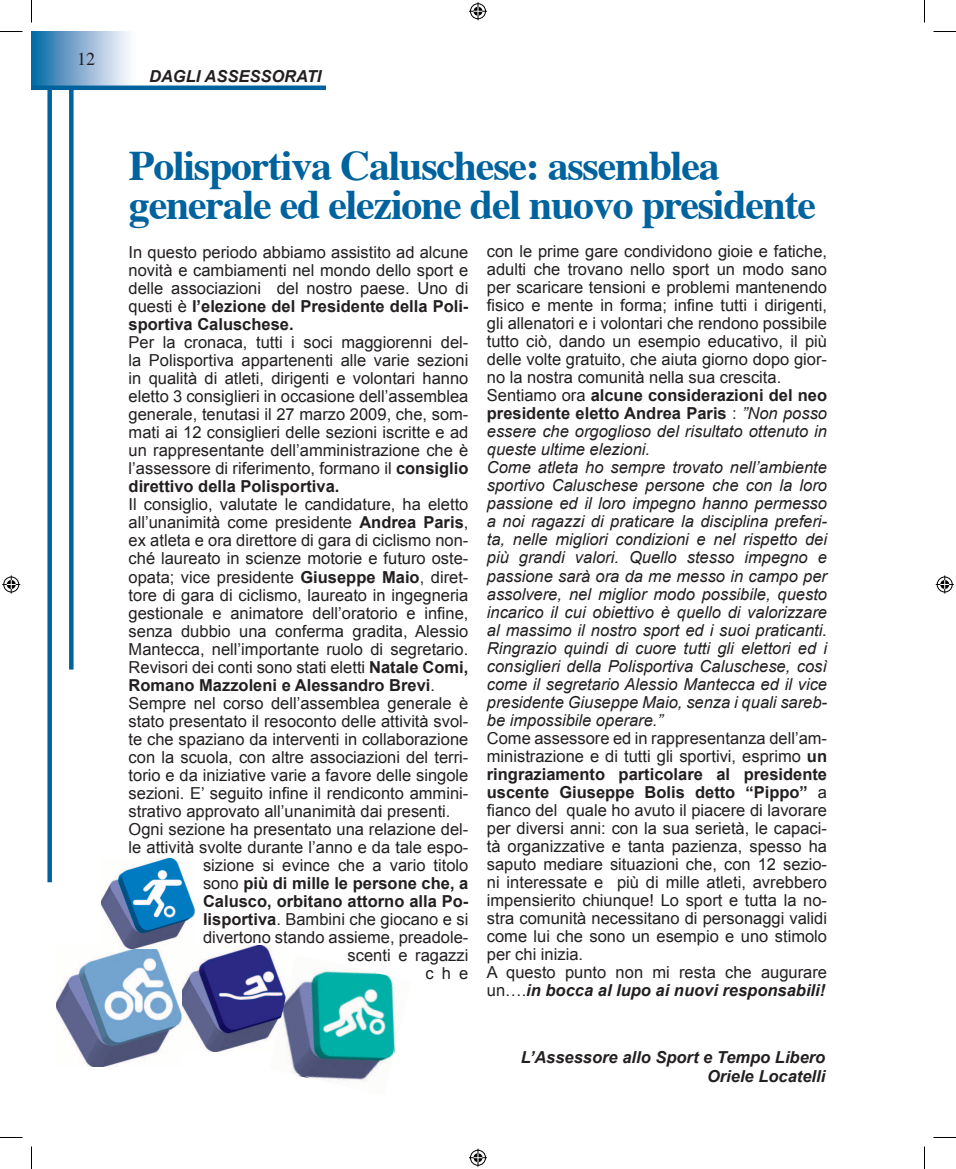
<style>
.page{position:relative;width:956px;height:1169px;background:#fff}
.page>*{position:absolute;margin:0;border:0;box-sizing:border-box;transform-origin:0 0}
.t1{font:700 42px/39px "Times";letter-spacing:-.03em;color:#00639e}
.t2{font:18px "Times";color:#231f20}
.t3{font:16.5px/18px "Arial";color:#231f20;text-align:justify}
.t4{font:italic 16.5px/18px "Arial";color:#231f20}
.t5{font:700 16.5px "Arial";color:#231f20}
.t6{font:italic 700 16.5px/18.8px "Arial";color:#231f20;text-align:right}
.s1{font-weight:700}
.s2{font-weight:400}
.s3{font-style:normal}
.s4{font-weight:700;font-style:normal}
.s5{font-weight:700;font-style:italic}
</style>
<div class="page">
<div style="left:69px;top:32px;width:5px;height:637px;background:#00639e"></div>
<div style="left:47px;top:32px;width:5px;height:850px;background:#00639e"></div>
<svg style="left:32px;top:32px;width:109px;height:54px;background:#8eb6d5"></svg>
<hr style="left:32px;top:86px;width:294px;height:4px;background:#00639e">
<img style="left:181px;top:945px;width:93px;height:107px">
<img style="left:56px;top:949px;width:125px;height:117px">
<img style="left:102px;top:858px;width:93px;height:91px">
<img style="left:269px;top:954px;width:127px;height:127px">
<svg style="left:0;top:31px;width:22px;height:1px"></svg>
<svg style="left:933px;top:31px;width:23px;height:1px"></svg>
<svg style="left:0;top:1137px;width:22px;height:1px"></svg>
<svg style="left:933px;top:1137px;width:23px;height:1px"></svg>
<svg style="left:31px;top:0;width:1px;height:23px"></svg>
<svg style="left:31px;top:1146px;width:1px;height:23px"></svg>
<svg style="left:924px;top:0;width:1px;height:23px"></svg>
<svg style="left:924px;top:1146px;width:1px;height:23px"></svg>
<svg style="left:469px;top:2px;width:18px;height:18px"></svg>
<svg style="left:469px;top:1148px;width:18px;height:18px"></svg>
<svg style="left:2px;top:575px;width:18px;height:18px"></svg>
<svg style="left:936px;top:575px;width:18px;height:18px"></svg>
<p class="t2" style="left:66px;top:37px;width:19px">12</p>
<p class="t2" style="left:77px;top:42px;width:19px">12</p>
<p class="t6" style="left:149px;top:67px;width:174px">DAGLI ASSESSORATI</p>
<h1 class="t1" style="left:129px;top:142px;width:689px">Polisportiva Caluschese: assemblea generale ed elezione del nuovo presidente</h1>
<p class="t3" style="left:129px;top:244px;width:341px">In questo periodo abbiamo assistito ad alcune novità e cambiamenti nel mondo dello sport e delle associazioni del nostro paese. Uno di questi è <span class="s1">l’elezione del Presidente della Poli&shy;sportiva Caluschese.</span></p>
<p class="t3" style="left:129px;top:334px;width:341px">Per la cronaca, tutti i soci maggiorenni del&shy;la Polisportiva appartenenti alle varie sezioni in qualità di atleti, dirigenti e volontari hanno eletto 3 consiglieri in occasione dell’assemblea generale, tenutasi il 27 marzo 2009, che, som&shy;mati ai 12 consiglieri delle sezioni iscritte e ad un rappresentante dell’amministrazione che è l’assessore di riferimento, formano il <span class="s1">consiglio direttivo della Polisportiva.</span></p>
<p class="t3" style="left:129px;top:496px;width:341px">Il consiglio, valutate le candidature, ha eletto</p>
<p class="t3" style="left:129px;top:514px;width:341px">all’unanimità come presidente <span class="s1">Andrea Paris</span>,</p>
<p class="t3" style="left:129px;top:532px;width:341px">ex atleta e ora direttore di gara di ciclismo non-</p>
<p class="t3" style="left:129px;top:550px;width:341px">ché laureato in scienze motorie e futuro oste-</p>
<p class="t3" style="left:129px;top:568px;width:341px">opata; vice presidente <span class="s1">Giuseppe Maio</span>, diret-</p>
<p class="t3" style="left:129px;top:586px;width:341px">tore di gara di ciclismo, laureato in ingegneria</p>
<p class="t3" style="left:129px;top:604px;width:341px">gestionale e animatore dell’oratorio e infine,</p>
<p class="t3" style="left:129px;top:622px;width:341px">senza dubbio una conferma gradita, Alessio</p>
<p class="t3" style="left:129px;top:640px;width:341px">Mantecca, nell’importante ruolo di segretario.</p>
<p class="t3" style="left:129px;top:658px;width:341px">Revisori dei conti sono stati eletti <span class="s1">Natale Comi,</span></p>
<p class="t5" style="left:129px;top:674px;width:308px">Romano Mazzoleni e Alessandro Brevi<span class="s2">.</span></p>
<p class="t3" style="left:129px;top:694px;width:341px">Sempre nel corso dell’assemblea generale è</p>
<p class="t3" style="left:129px;top:712px;width:341px">stato presentato il resoconto delle attività svol-</p>
<p class="t3" style="left:129px;top:730px;width:341px">te che spaziano da interventi in collaborazione</p>
<p class="t3" style="left:129px;top:748px;width:341px">con la scuola, con altre associazioni del terri-</p>
<p class="t3" style="left:129px;top:766px;width:341px">torio e da iniziative varie a favore delle singole</p>
<p class="t3" style="left:129px;top:784px;width:341px">sezioni. E’ seguito infine il rendiconto ammini-</p>
<p class="t3" style="left:129px;top:802px;width:323px">strativo approvato all’unanimità dai presenti.</p>
<p class="t3" style="left:129px;top:820px;width:341px">Ogni sezione ha presentato una relazione del-</p>
<p class="t3" style="left:129px;top:838px;width:341px">le attività svolte durante l’anno e da tale espo-</p>
<p class="t3" style="left:203px;top:856px;width:267px">sizione si evince che a vario titolo</p>
<p class="t5" style="left:203px;top:872px;width:267px"><span class="s2">sono</span> più di mille le persone che, a</p>
<p class="t5" style="left:203px;top:890px;width:267px">Calusco, orbitano attorno alla Po-</p>
<p class="t3" style="left:203px;top:910px;width:267px"><span class="s1">lisportiva</span>. Bambini che giocano e si</p>
<p class="t3" style="left:203px;top:928px;width:267px">divertono stando assieme, preadole-</p>
<p class="t3" style="left:348px;top:946px;width:122px">scenti e ragazzi</p>
<p class="t3" style="left:426px;top:964px;width:44px">che</p>
<p class="t4" style="left:487px;top:243px;width:342px"><span class="s3">con le prime gare condividono gioie e fatiche, adulti che trovano nello sport un modo sano per scaricare tensioni e problemi mantenendo fisico e mente in forma; infine tutti i dirigenti, gli allenatori e i volontari che rendono possibile tutto ciò, dando un esempio educativo, il più delle volte gratuito, che aiuta giorno dopo gior&shy;no la nostra comunità nella sua crescita.<br>Sentiamo ora</span> <span class="s4">alcune considerazioni del neo presidente eletto Andrea Paris</span> <span class="s3">:</span> ”Non posso essere che orgoglioso del risultato ottenuto in queste ultime elezioni.<br>Come atleta ho sempre trovato nell’ambiente sportivo Caluschese persone che con la loro passione ed il loro impegno hanno permesso a noi ragazzi di praticare la disciplina preferi&shy;ta, nelle migliori condizioni e nel rispetto dei più grandi valori. Quello stesso impegno e passione sarà ora da me messo in campo per assolvere, nel miglior modo possibile, questo incarico il cui obiettivo è quello di valorizzare al massimo il nostro sport ed i suoi praticanti.<br>Ringrazio quindi di cuore tutti gli elettori ed i consiglieri della Polisportiva Caluschese, così come il segretario Alessio Mantecca ed il vice presidente Giuseppe Maio, senza i quali sareb&shy;be impossibile operare.”</p>
<p class="t3" style="left:487px;top:729px;width:342px;text-align:left">Come assessore ed in rappresentanza dell’am&shy;ministrazione e di tutti gli sportivi, esprimo <span class="s1">un ringraziamento particolare al presidente uscente Giuseppe Bolis detto “Pippo”</span> a fianco del quale ho avuto il piacere di lavorare per diversi anni: con la sua serietà, le capaci&shy;tà organizzative e tanta pazienza, spesso ha saputo mediare situazioni che, con 12 sezio&shy;ni interessate e più di mille atleti, avrebbero impensierito chiunque! Lo sport e tutta la no&shy;stra comunità necessitano di personaggi validi come lui che sono un esempio e uno stimolo per chi inizia.<br>A questo punto non mi resta che augurare un….<span class="s5">in bocca al lupo ai nuovi responsabili!</span></p>
<p class="t6" style="left:521px;top:1048px;width:306px">L’Assessore allo Sport e Tempo Libero<br>Oriele Locatelli</p>
</div>
